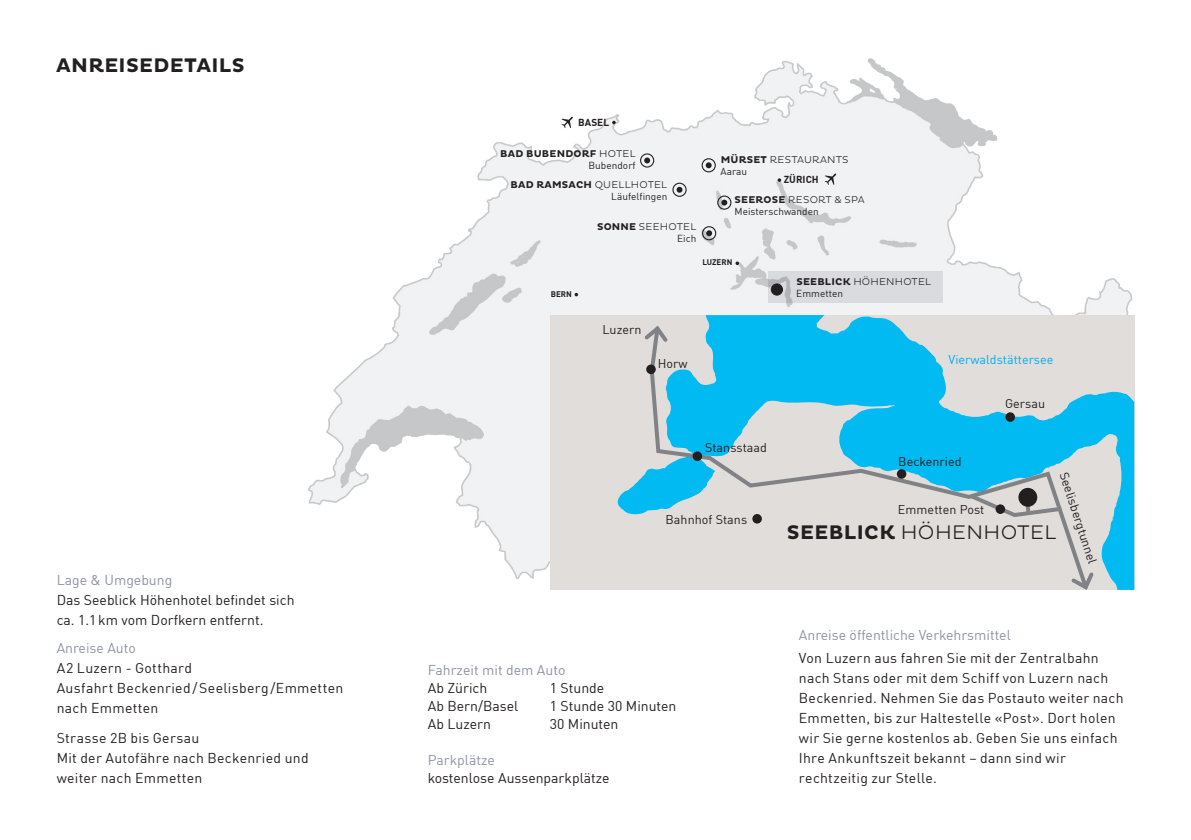
<style>
.page{position:relative;width:1191px;height:840px;background:#fff}
.page>*{position:absolute;margin:0;border:0;box-sizing:border-box;transform-origin:0 0}
.t1{font:300 20px "Pluto";letter-spacing:.02em;color:#231f20}
.t2{font:700 20px "Pluto";letter-spacing:.015em;color:#231f20}
.t3{font:14px/20px "DIN Offc";letter-spacing:.02em;color:#231f20}
.t4{font:14px/20px "DIN Offc";color:#231f20}
.t5{font:14px "DIN Offc";color:#8d93a4}
.t6{font:12.6px "DIN Offc";color:#231f20}
.t7{font:12.4px "DIN Offc";letter-spacing:.005em;color:#231f20}
.t8{font:12.4px "DIN Offc";letter-spacing:.005em;color:#00aeef}
.t9{font:300 10px "Pluto";letter-spacing:.02em;color:#231f20}
.t10{font:10px "DIN Offc";letter-spacing:.005em;color:#231f20}
.t11{font:700 10px "Pluto";letter-spacing:.02em;color:#231f20}
.t12{font:700 10px "DIN Offc";letter-spacing:.005em;color:#231f20}
.t13{font:700 8px "DIN Offc";letter-spacing:.005em;color:#231f20}
.s1{font-weight:300}
.s2{font-weight:700}
</style>
<div class="page">
<img style="left:308px;top:58px;width:825px;height:521px">
<div style="left:768px;top:271px;width:174px;height:32px;background:#d9dbde"></div>
<svg style="left:574px;top:293px;width:4px;height:3px"></svg>
<svg style="left:735px;top:261px;width:4px;height:4px"></svg>
<div style="left:640px;top:153px;width:14px;height:14px;border:1px solid #231f20;border-radius:50%"></div>
<svg style="left:644px;top:157px;width:6px;height:6px"></svg>
<div style="left:672px;top:182px;width:14px;height:15px;border:1px solid #231f20;border-radius:50%"></div>
<svg style="left:676px;top:187px;width:6px;height:6px"></svg>
<div style="left:701px;top:158px;width:15px;height:14px;border:1px solid #231f20;border-radius:50%"></div>
<svg style="left:705px;top:162px;width:6px;height:6px"></svg>
<div style="left:702px;top:226px;width:14px;height:14px;border:1px solid #231f20;border-radius:50%"></div>
<svg style="left:706px;top:230px;width:6px;height:6px"></svg>
<svg style="left:824px;top:173px;width:12px;height:12px"></svg>
<svg style="left:777px;top:178px;width:4px;height:4px"></svg>
<svg style="left:561px;top:117px;width:12px;height:11px"></svg>
<div style="left:771px;top:284px;width:11px;height:11px;background:#231f20;border-radius:50%"></div>
<div style="left:771px;top:283px;width:12px;height:12px;border:1px solid #231f20;border-radius:50%"></div>
<div style="left:717px;top:195px;width:14px;height:14px;border:1px solid #231f20;border-radius:50%"></div>
<svg style="left:721px;top:199px;width:6px;height:6px"></svg>
<div style="left:550px;top:315px;width:584px;height:274px;background:#e0dddb"></div>
<svg style="left:617px;top:315px;width:517px;height:274px"></svg>
<svg style="left:648px;top:324px;width:442px;height:266px"></svg>
<svg style="left:641px;top:322px;width:30px;height:23px"></svg>
<svg style="left:1068px;top:569px;width:28px;height:21px"></svg>
<div style="left:896px;top:469px;width:10px;height:9px;background:#231f20;border-radius:50%"></div>
<div style="left:1005px;top:412px;width:10px;height:9px;background:#231f20;border-radius:50%"></div>
<svg style="left:966px;top:490px;width:99px;height:29px"></svg>
<div style="left:1018px;top:487px;width:19px;height:19px;background:#231f20;border-radius:50%"></div>
<div style="left:692px;top:451px;width:10px;height:10px;background:#231f20;border-radius:50%"></div>
<div style="left:646px;top:364px;width:10px;height:10px;background:#231f20;border-radius:50%"></div>
<div style="left:995px;top:504px;width:10px;height:9px;background:#231f20;border-radius:50%"></div>
<h1 class="t2" style="left:56px;top:54px;width:190px">ANREISEDETAILS</h1>
<p class="t5" style="left:57px;top:570px;width:117px">Lage &amp; Umgebung</p>
<p class="t4" style="left:57px;top:589px;width:239px">Das Seeblick Höhenhotel befindet sich ca. 1.1km vom Dorfkern entfernt.</p>
<p class="t5" style="left:57px;top:638px;width:81px">Anreise Auto</p>
<p class="t3" style="left:57px;top:657px;width:288px">A2 Luzern - Gotthard<br>Ausfahrt Beckenried/Seelisberg/Emmetten nach Emmetten</p>
<p class="t3" style="left:57px;top:727px;width:253px">Strasse 2B bis Gersau<br>Mit der Autofähre nach Beckenried und weiter nach Emmetten</p>
<p class="t12" style="left:578px;top:116px;width:32px">BASEL</p>
<p class="t11" style="left:500px;top:147px;width:137px">BAD BUBENDORF <span class="s1">HOTEL</span></p>
<p class="t10" style="left:588px;top:159px;width:49px">Bubendorf</p>
<p class="t11" style="left:510px;top:179px;width:158px">BAD RAMSACH <span class="s1">QUELLHOTEL</span></p>
<p class="t10" style="left:611px;top:190px;width:58px">Läufelfingen</p>
<p class="t9" style="left:597px;top:221px;width:101px"><span class="s2">SONNE</span> SEEHOTEL</p>
<p class="t10" style="left:677px;top:232px;width:21px">Eich</p>
<p class="t9" style="left:720px;top:154px;width:129px"><span class="s2">MÜRSET</span> RESTAURANTS</p>
<p class="t10" style="left:720px;top:165px;width:28px">Aarau</p>
<p class="t12" style="left:783px;top:173px;width:37px">ZÜRICH</p>
<p class="t9" style="left:734px;top:194px;width:132px"><span class="s2">SEEROSE</span> RESORT &amp; SPA</p>
<p class="t10" style="left:734px;top:205px;width:86px">Meisterschwanden</p>
<p class="t13" style="left:551px;top:289px;width:23px">BERN</p>
<p class="t13" style="left:702px;top:257px;width:32px">LUZERN</p>
<p class="t7" style="left:602px;top:321px;width:41px">Luzern</p>
<p class="t7" style="left:657px;top:355px;width:31px">Horw</p>
<p class="t7" style="left:705px;top:439px;width:63px">Stansstaad</p>
<p class="t7" style="left:665px;top:511px;width:83px">Bahnhof Stans</p>
<p class="t9" style="left:796px;top:276px;width:136px"><span class="s2">SEEBLICK</span> HÖHENHOTEL</p>
<p class="t10" style="left:796px;top:287px;width:48px">Emmetten</p>
<p class="t8" style="left:948px;top:352px;width:107px">Vierwaldstättersee</p>
<p class="t7" style="left:1005px;top:395px;width:42px">Gersau</p>
<p class="t7" style="left:898px;top:453px;width:65px">Beckenried</p>
<p class="t6" style="left:1071px;top:470px;width:97px;rotate:72deg">Seelisbergtunnel</p>
<p class="t7" style="left:898px;top:501px;width:88px">Emmetten Post</p>
<h1 class="t1" style="left:786px;top:520px;width:271px"><span class="s2">SEEBLICK</span> HÖHENHOTEL</h1>
<p class="t5" style="left:428px;top:660px;width:139px">Fahrzeit mit dem Auto</p>
<p class="t4" style="left:428px;top:677px;width:61px">Ab Zürich</p>
<p class="t3" style="left:550px;top:677px;width:56px">1 Stunde</p>
<p class="t4" style="left:428px;top:695px;width:92px">Ab Bern/Basel</p>
<p class="t4" style="left:550px;top:695px;width:128px">1 Stunde 30 Minuten</p>
<p class="t4" style="left:428px;top:713px;width:65px">Ab Luzern</p>
<p class="t4" style="left:550px;top:713px;width:70px">30 Minuten</p>
<p class="t5" style="left:428px;top:750px;width:69px">Parkplätze</p>
<p class="t4" style="left:428px;top:767px;width:183px">kostenlose Aussenparkplätze</p>
<p class="t5" style="left:799px;top:626px;width:213px">Anreise öffentliche Verkehrsmittel</p>
<p class="t3" style="left:799px;top:647px;width:326px">Von Luzern aus fahren Sie mit der Zentralbahn nach Stans oder mit dem Schiff von Luzern nach Beckenried. Nehmen Sie das Postauto weiter nach Emmetten, bis zur Haltestelle «Post». Dort holen wir Sie gerne kostenlos ab. Geben Sie uns einfach Ihre Ankunftszeit bekannt – dann sind wir rechtzeitig zur Stelle.</p>
</div>
